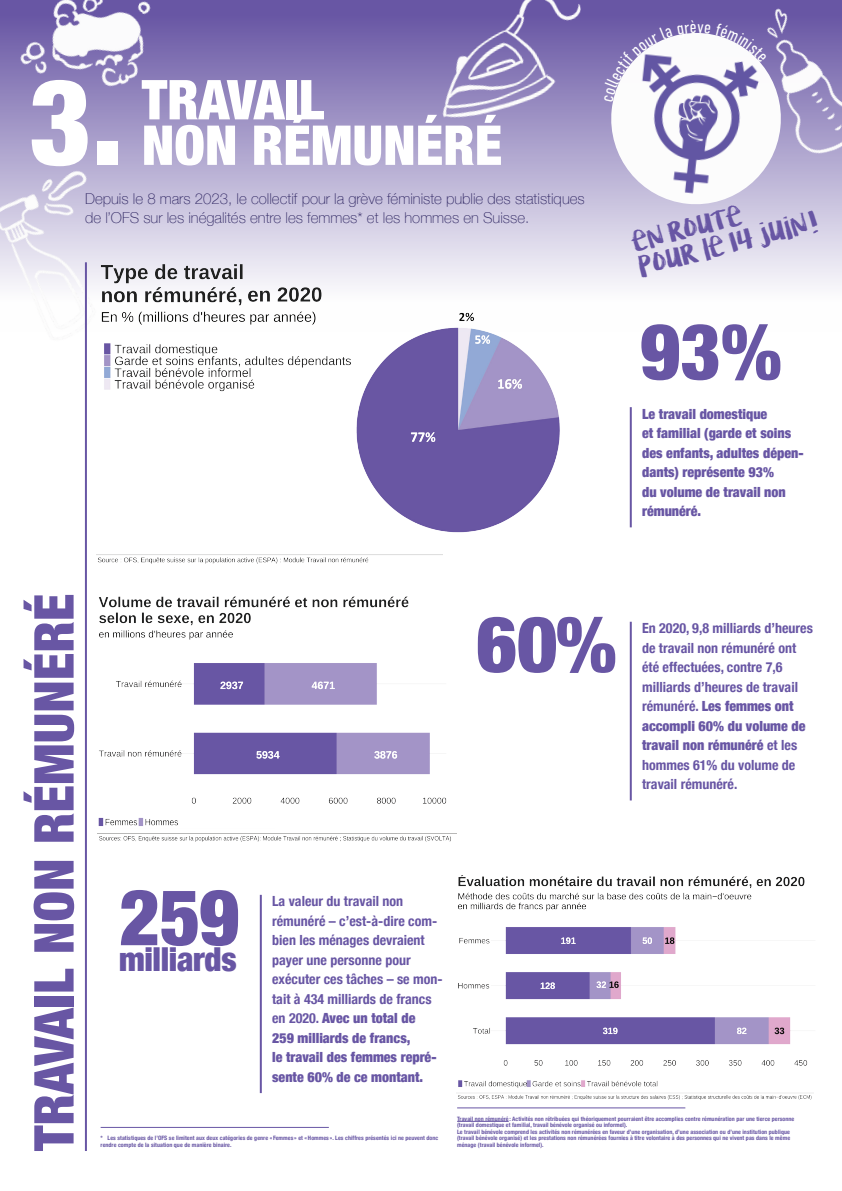
<style>
.page{position:relative;width:842px;height:1191px;background:#fff}
.page>*{position:absolute;margin:0;border:0;box-sizing:border-box;transform-origin:0 0}
.t1{font:900 condensed 120px "Helvetica Neue";color:#fff}
.texte_chiffre{font:900 condensed 78px "Helvetica Neue";color:#6856a4}
.notes{font:900 condensed 78px "Helvetica Neue";color:#6856a4}
.t2{font:900 condensed 55px "Helvetica Neue";color:#6856a4}
.t3{font:900 condensed 55px/45.5px "Helvetica Neue";color:#fff}
.Titre_Poster_2{font:900 condensed 33px "Helvetica Neue";letter-spacing:-.01em;color:#6856a4}
.t4{font:25px/25.4px "KG Lifeis Messy";color:#6856a4}
.t5{font:100 15px/19.5px "Helvetica Neue";color:#2c2360}
.texte_chiffre-2{font:700 condensed 14px/19.5px "Helvetica Neue";color:#6856a4}
.texte_chiffre-3{font:900 condensed 14px/19.5px "Helvetica Neue";color:#6856a4}
.Légende_titre{font:700 condensed 14px "Helvetica Neue";color:#6856a4}
.texte_chiffre-4{font:700 condensed 6px/6.5px "Helvetica Neue";letter-spacing:.01em;color:#6856a4}
.s1{font-weight:900}
.s2{font-weight:700}
</style>
<div class="page">
<div style="left:0;top:0;width:842px;height:332px;background:linear-gradient(to bottom,#6250a0,#fff)"></div>
<img style="left:398px;top:0;width:224px;height:159px">
<img style="left:0;top:133px;width:131px;height:199px">
<img style="left:696px;top:0;width:146px;height:194px">
<img style="left:4px;top:0;width:206px;height:128px">
<img style="left:99px;top:596px;width:348px;height:208px">
<img style="left:458px;top:876px;width:350px;height:190px">
<img style="left:33px;top:262px;width:367px;height:69px">
<img style="left:38px;top:324px;width:215px;height:69px">
<img style="left:96px;top:554px;width:273px;height:10px">
<img style="left:253px;top:307px;width:408px;height:250px">
<img style="left:98px;top:817px;width:80px;height:9px">
<img style="left:98px;top:833px;width:358px;height:8px">
<img style="left:458px;top:1080px;width:200px;height:8px">
<img style="left:458px;top:1095px;width:354px;height:4px">
<hr style="left:630px;top:622px;width:2px;height:178px;background:#6856a4">
<hr style="left:260px;top:895px;width:2px;height:198px;background:#6856a4">
<hr style="left:630px;top:407px;width:2px;height:120px;background:#6856a4">
<hr style="left:457px;top:1107px;width:228px;height:1px;background:#6856a4">
<hr style="left:457px;top:1121px;width:52px;height:1px;background:#6856a4">
<hr style="left:85px;top:262px;width:2px;height:889px;background:#6856a4">
<img style="left:607px;top:33px;width:178px;height:176px">
<hr style="left:101px;top:1127px;width:228px;height:1px;background:#6856a4">
<svg style="left:604px;top:20px;width:163px;height:82px"></svg>
<p class="t1" style="left:29px;top:23px;width:95px">3.</p>
<h3 class="t3" style="left:142px;top:74px;width:362px">TRAVAIL<br>NON RÉMUNÉRÉ</h3>
<h3 class="t5" style="left:85px;top:188px;width:501px">Depuis le 8 mars 2023, le collectif pour la grève féministe publie des statistiques de l’OFS sur les inégalités entre les femmes* et les hommes en Suisse.</h3>
<h3 class="t4" style="left:629px;top:231px;width:186px;rotate:-15deg">en route<br>pour le 14 juin!</h3>
<p class="texte_chiffre" style="left:640px;top:287px;width:143px">93%</p>
<p class="texte_chiffre-3" style="left:642px;top:403px;width:151px">Le travail domestique<br>et familial (garde et soins</p>
<p class="texte_chiffre-3" style="left:642px;top:442px;width:163px">des enfants, adultes dépen&shy;dants) représente 93%<br>du volume de travail non rémunéré.</p>
<h3 class="t2" style="left:9px;top:1151px;width:559px;rotate:-90deg">TRAVAIL NON RÉMUNÉRÉ</h3>
<p class="texte_chiffre" style="left:476px;top:580px;width:142px">60%</p>
<p class="texte_chiffre-2" style="left:642px;top:617px;width:172px">En 2020, 9,8 milliards d’heures de travail non rémunéré ont été effectuées, contre 7,6 milliards d’heures de travail rémunéré. <span class="s1">Les femmes ont accompli 60% du volume de travail non rémunéré</span> et les hommes 61% du volume de travail rémunéré.</p>
<p class="notes" style="left:119px;top:853px;width:122px">259</p>
<p class="Titre_Poster_2" style="left:119px;top:932px;width:119px">milliards</p>
<p class="texte_chiffre-2" style="left:272px;top:890px;width:167px">La valeur du travail non rémunéré – c’est-à-dire com&shy;bien les ménages devraient payer une personne pour</p>
<p class="Légende_titre" style="left:272px;top:967px;width:172px">exécuter ces tâches – se mon-</p>
<p class="texte_chiffre-3" style="left:272px;top:988px;width:166px"><span class="s2">tait à 434 milliards de francs en 2020.</span> Avec un total de<br>259 milliards de francs,<br>le travail des femmes repré&shy;sente 60% de ce montant.</p>
<p class="texte_chiffre-4" style="left:101px;top:1134px;width:339px">* Les statistiques de l’OFS se limitent aux deux catégories de genre « Femmes » et « Hommes ». Les chiffres présentés ici ne peuvent donc rendre compte de la situation que de manière binaire.</p>
<p class="texte_chiffre-4" style="left:457px;top:1115px;width:339px">Travail non rémunéré : Activités non rétribuées qui théoriquement pourraient être accomplies contre rémunération par une tierce personne (travail domestique et familial, travail bénévole organisé ou informel).</p>
<p class="texte_chiffre-4" style="left:457px;top:1128px;width:334px">Le travail bénévole comprend les activités non rémunérées en faveur d’une organisation, d’une association ou d’une institution publique (travail bénévole organisé) et les prestations non rémunérées fournies à titre volontaire à des personnes qui ne vivent pas dans le même</p>
<p class="texte_chiffre-4" style="left:457px;top:1141px;width:88px">ménage (travail bénévole informel).</p>
</div>
